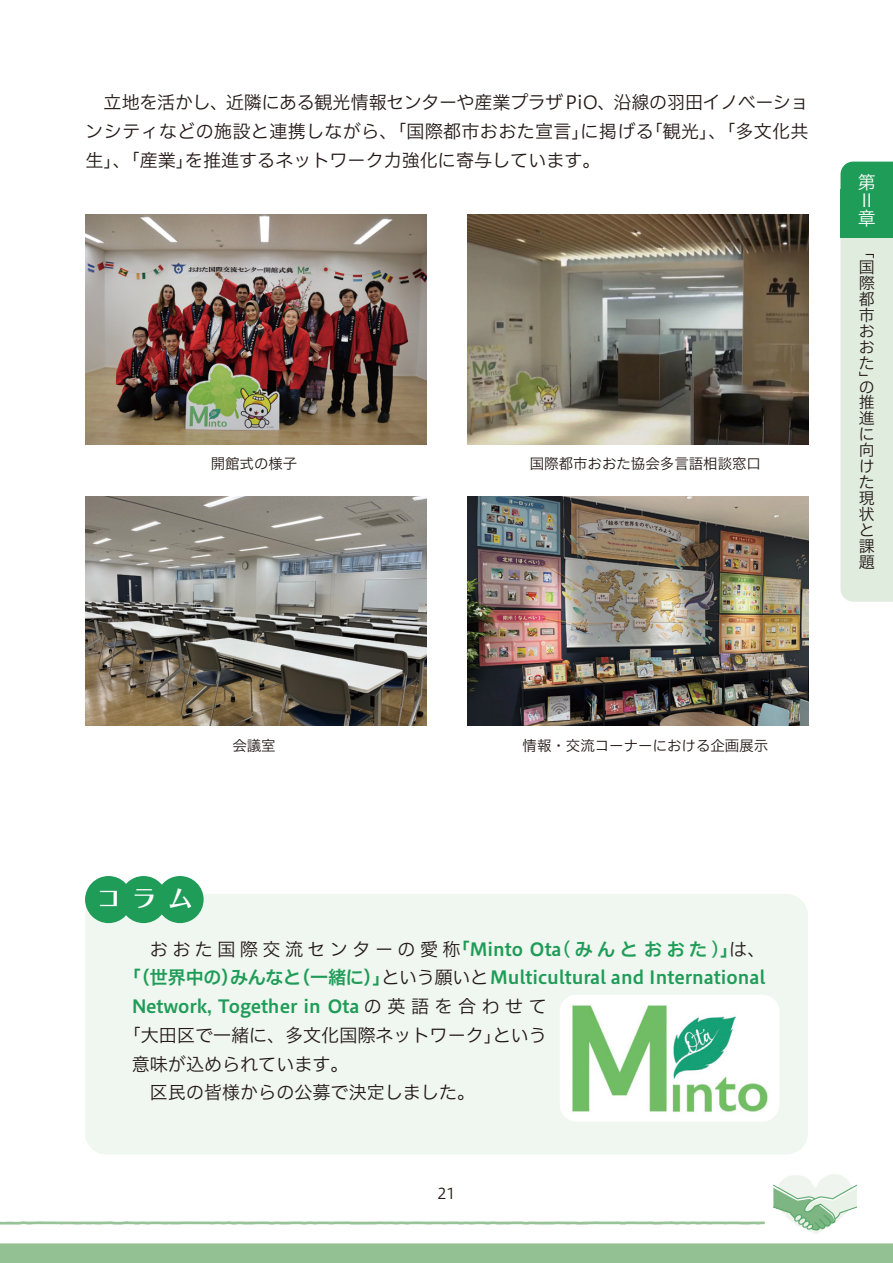
<style>
.page{position:relative;width:893px;height:1263px;background:#fff}
.page>*{position:absolute;margin:0;border:0;box-sizing:border-box;transform-origin:0 0}
.t1{font:24px "UD Typos 515 Std";color:#fff}
.ベタ組み用_A_T_1-0_5{font:18px/28.7px "Hiragino UD Sans F Std N W3";color:#231916;text-align:justify}
.ベタ組み用_A_T_1-0_5-2{font:18px "Hiragino UD Sans F Std N W6";color:#1f9c58}
.t2{font:18px/18px "Hiragino UD Sans F Std N W3";color:#fff}
.t3{font:15.9px/15.9px "Hiragino UD Sans F Std N W3";color:#231916;text-align:justify}
.t4{font:14.85px "Hiragino UD Sans F Std N W3";color:#231916}
.ベタ組み用_A_T{font:14.4px "Hiragino UD Sans F Std N W3";color:#231916}
.s1{font-family:"Hiragino UD Sans F Std N W3";color:#231916}
</style>
<div class="page">
<img style="left:0;top:161px;width:893px;height:1102px">
<div style="left:85px;top:894px;width:723px;height:260px;background:#f0f7f0;border-radius:21px"></div>
<div style="left:85px;top:876px;width:47px;height:47px;background:#1f9c58;border-radius:50%"></div>
<div style="left:120px;top:876px;width:47px;height:47px;background:#1f9c58;border-radius:50%"></div>
<div style="left:157px;top:876px;width:47px;height:47px;background:#1f9c58;border-radius:50%"></div>
<div style="left:560px;top:995px;width:219px;height:126px;background:#fff;border-radius:17px"></div>
<img style="left:572px;top:1005px;width:196px;height:108px">
<img style="left:85px;top:215px;width:341px;height:229px">
<img style="left:85px;top:496px;width:341px;height:230px">
<img style="left:467px;top:215px;width:341px;height:229px">
<img style="left:467px;top:496px;width:341px;height:230px">
<svg style="left:840px;top:162px;width:53px;height:440px;background:#d3e6d5"></svg>
<div style="left:840px;top:189px;width:53px;height:49px;background:#1f9c58"></div>
<p class="ベタ組み用_A_T_1-0_5" style="left:86px;top:87px;width:725px;text-indent:18px">立地を活かし、近隣にある観光情報センターや産業プラザPiO、沿線の羽田イノベーションシティなどの施設と連携しながら、「国際都市おおた宣言」に掲げる「観光」、「多文化共生」、「産業」を推進するネットワーク力強化に寄与しています。</p>
<p class="ベタ組み用_A_T" style="left:211px;top:453px;width:88px">開館式の様子</p>
<p class="ベタ組み用_A_T" style="left:530px;top:453px;width:233px">国際都市おおた協会多言語相談窓口</p>
<p class="t2" style="left:858px;top:172px;width:19px">第<br>Ⅱ章</p>
<p class="t3" style="left:859px;top:242px;width:17px">「国際都市おおた」</p>
<p class="t3" style="left:859px;top:378px;width:17px">の推進に向けた現状と課題</p>
<p class="ベタ組み用_A_T" style="left:232px;top:734px;width:45px">会議室</p>
<h1 class="t1" style="left:97px;top:878px;width:97px">コラム</h1>
<p class="ベタ組み用_A_T" style="left:522px;top:734px;width:247px">情報・交流コーナーにおける企画展示</p>
<p class="ベタ組み用_A_T_1-0_5-2" style="left:150px;top:935px;width:617px"><span class="s1">おおた国際交流センターの愛称</span>「Minto Ota(みんと おおた)」<span class="s1">は、</span></p>
<p class="ベタ組み用_A_T_1-0_5-2" style="left:123px;top:964px;width:644px">「（世界中の）みんなと（一緒に）」<span class="s1">という願いと</span>Multicultural and International</p>
<p class="ベタ組み用_A_T_1-0_5-2" style="left:132px;top:992px;width:416px">Network, Together in Ota <span class="s1">の英語を合わせて</span></p>
<p class="ベタ組み用_A_T_1-0_5" style="left:123px;top:1020px;width:426px">「大田区で一緒に、多文化国際ネットワーク」という</p>
<p class="ベタ組み用_A_T_1-0_5" style="left:132px;top:1048px;width:218px">意味が込められています。</p>
<p class="ベタ組み用_A_T_1-0_5" style="left:150px;top:1077px;width:327px">区民の皆様からの公募で決定しました。</p>
<p class="t4" style="left:437px;top:1182px;width:20px">21</p>
</div>
